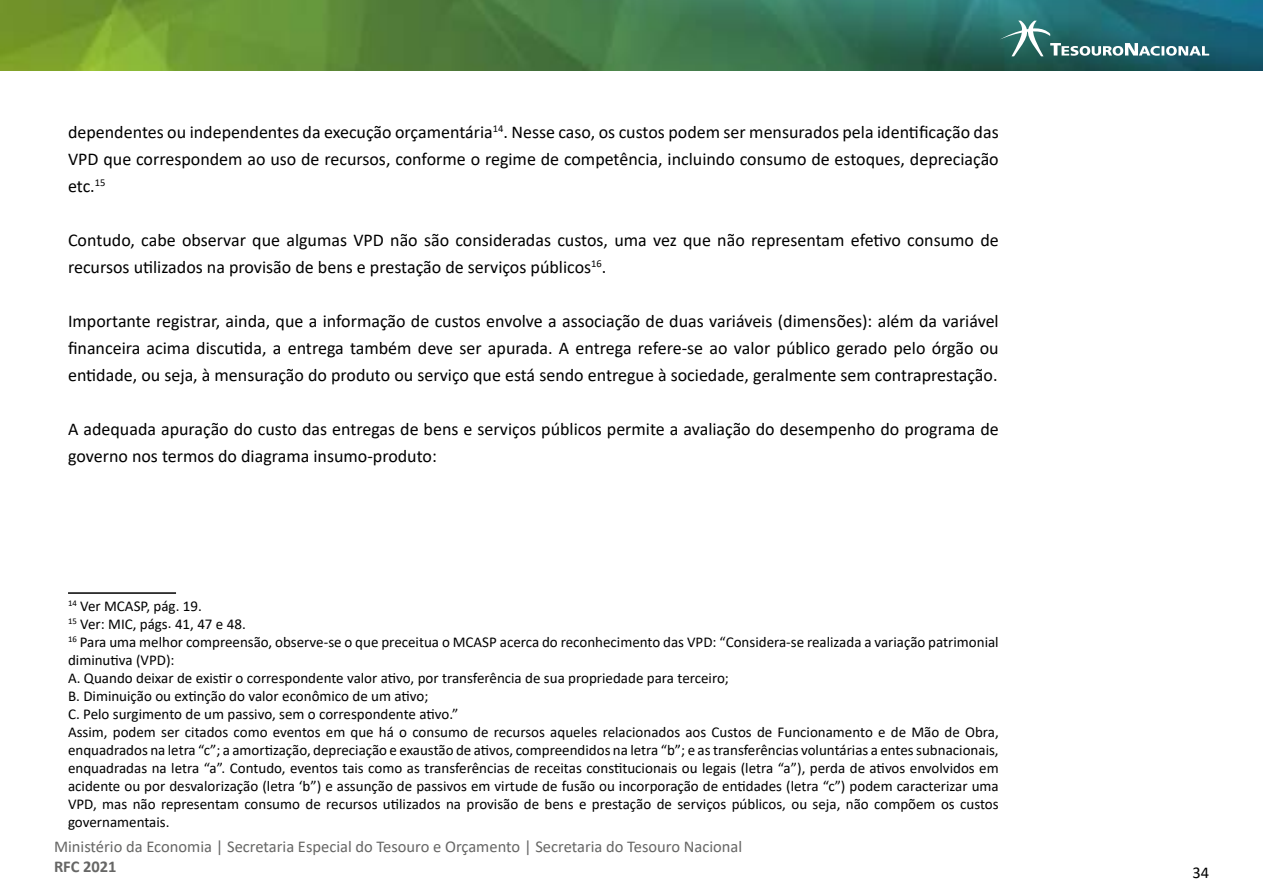
<style>
.page{position:relative;width:1263px;height:893px;background:#fff}
.page>*{position:absolute;margin:0;border:0;box-sizing:border-box;transform-origin:0 0}
.t1{font:18px/27px "Calibri";color:#000;text-align:justify}
.t2{font:16.5px "Calibri";color:#666665}
.t3{font:700 16.5px "Calibri";color:#666665}
.t4{font:16.5px "Calibri";color:#000}
.t5{font:15px/18px "Calibri";color:#000}
</style>
<div class="page">
<img style="left:0;top:0;width:1263px;height:70px">
<svg style="left:1000px;top:19px;width:209px;height:37px;background:#437e84"></svg>
<hr style="left:68px;top:592px;width:108px;height:2px;background:#000">
<p class="t1" style="left:68px;top:118px;width:932px">dependentes ou independentes da execução orçamentária<sup>14</sup>. Nesse caso, os custos podem ser mensurados pela identificação das VPD que correspondem ao uso de recursos, conforme o regime de competência, incluindo consumo de estoques, depreciação etc.<sup>15</sup></p>
<p class="t1" style="left:68px;top:226px;width:932px">Contudo, cabe observar que algumas VPD não são consideradas custos, uma vez que não representam efetivo consumo de recursos utilizados na provisão de bens e prestação de serviços públicos<sup>16</sup>.</p>
<p class="t1" style="left:68px;top:307px;width:932px">Importante registrar, ainda, que a informação de custos envolve a associação de duas variáveis (dimensões): além da variável financeira acima discutida, a entrega também deve ser apurada. A entrega refere-se ao valor público gerado pelo órgão ou entidade, ou seja, à mensuração do produto ou serviço que está sendo entregue à sociedade, geralmente sem contraprestação.</p>
<p class="t1" style="left:68px;top:415px;width:932px">A adequada apuração do custo das entregas de bens e serviços públicos permite a avaliação do desempenho do programa de governo nos termos do diagrama insumo-produto:</p>
<p class="t5" style="left:68px;top:597px;width:932px"><sup>14</sup> Ver MCASP, pág. 19.<br><sup>15</sup> Ver: MIC, págs. 41, 47 e 48.<br><sup>16</sup> Para uma melhor compreensão, observe-se o que preceitua o MCASP acerca do reconhecimento das VPD: “Considera-se realizada a variação patrimonial diminutiva (VPD):<br>A. Quando deixar de existir o correspondente valor ativo, por transferência de sua propriedade para terceiro;<br>B. Diminuição ou extinção do valor econômico de um ativo;<br>C. Pelo surgimento de um passivo, sem o correspondente ativo.”<br>Assim, podem ser citados como eventos em que há o consumo de recursos aqueles relacionados aos Custos de Funcionamento e de Mão de Obra, enquadrados na letra “c”; a amortização, depreciação e exaustão de ativos, compreendidos na letra “b”; e as transferências voluntárias a entes subnacionais, enquadradas na letra “a”. Contudo, eventos tais como as transferências de receitas constitucionais ou legais (letra “a”), perda de ativos envolvidos em acidente ou por desvalorização (letra ‘b”) e assunção de passivos em virtude de fusão ou incorporação de entidades (letra “c”) podem caracterizar uma VPD, mas não representam consumo de recursos utilizados na provisão de bens e prestação de serviços públicos, ou seja, não compõem os custos governamentais.</p>
<p class="t2" style="left:54px;top:835px;width:690px">Ministério da Economia | Secretaria Especial do Tesouro e Orçamento | Secretaria do Tesouro Nacional</p>
<p class="t3" style="left:54px;top:854px;width:64px">RFC 2021</p>
<p class="t4" style="left:1192px;top:861px;width:18px">34</p>
</div>
